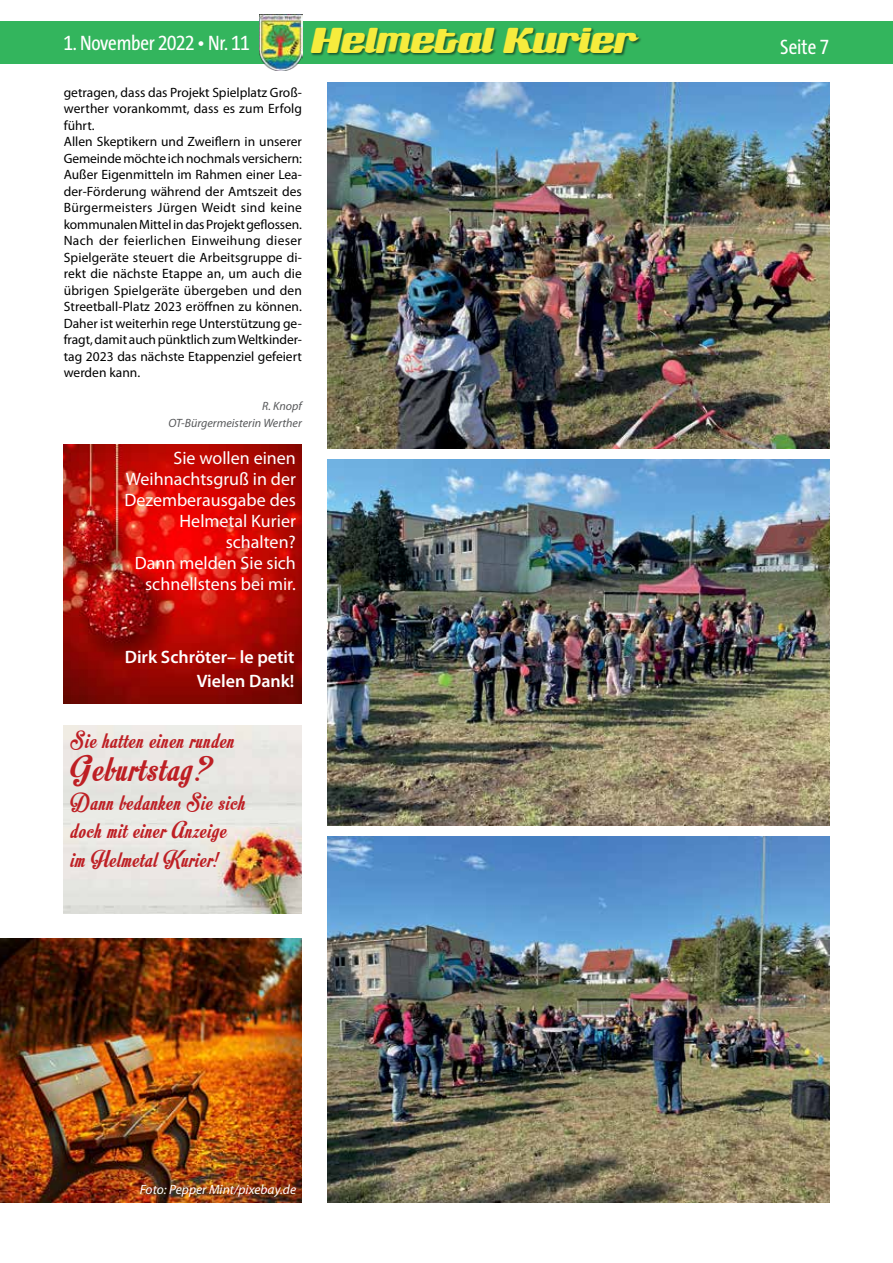
<style>
.page{position:relative;width:893px;height:1263px;background:#fff}
.page>*{position:absolute;margin:0;border:0;box-sizing:border-box;transform-origin:0 0}
.t1{font:condensed 42px "Sneakers Script";color:#f6ec3d}
.t2{font:39px "Motion Picture Personal Use";letter-spacing:.04em;color:#be1f24}
.t3{font:24px/28.5px "Motion Picture Personal Use";letter-spacing:.04em;color:#be1f24}
.t4{font:21px "The Sans Cd TF5";letter-spacing:-.01em;color:#fff}
.t5{font:18px/21px "Myriad Pro";color:#fff;text-align:right}
.t6{font:600 18px/24px "Myriad Pro";color:#fff;text-align:right}
.t7{font:13.5px/16.5px "Myriad Pro";letter-spacing:.005em;color:#000}
.t8{font:italic 13.5px "Myriad Pro";color:#fff}
.t9{font:italic 12px/16.5px "Myriad Pro";color:#58595b;text-align:right}
</style>
<div class="page">
<div style="left:0;top:21px;width:893px;height:43px;background:#33b55d"></div>
<div style="left:311px;top:27px;width:331px;height:30px;background:#000;opacity:.5"></div>
<img style="left:259px;top:15px;width:44px;height:55px">
<img style="left:327px;top:82px;width:502px;height:366px">
<img style="left:327px;top:459px;width:502px;height:366px">
<img style="left:327px;top:837px;width:502px;height:365px">
<img style="left:64px;top:444px;width:238px;height:259px">
<img style="left:0;top:938px;width:302px;height:264px">
<img style="left:64px;top:725px;width:238px;height:189px">
<h3 class="t4" style="left:64px;top:32px;width:187px">1. November 2022 • Nr. 11</h3>
<h1 class="t1" style="left:310px;top:15px;width:326px">Helmetal Kurier</h1>
<h3 class="t4" style="left:780px;top:37px;width:38px">Seite</h3>
<p class="t7" style="left:64px;top:84px;width:240px">getragen, dass das Projekt Spielplatz Groß&shy;werther vorankommt, dass es zum Erfolg führt.<br>Allen Skeptikern und Zweiflern in unserer Gemeinde möchte ich nochmals versichern:<br>Außer Eigenmitteln im Rahmen einer Lea&shy;der-Förderung während der Amtszeit des Bürgermeisters Jürgen Weidt sind keine kommunalen Mittel in das Projekt geflossen.<br>Nach der feierlichen Einweihung dieser Spielgeräte steuert die Arbeitsgruppe di&shy;rekt die nächste Etappe an, um auch die übrigen Spielgeräte übergeben und den Streetball-Platz 2023 eröffnen zu können.<br>Daher ist weiterhin rege Unterstützung ge&shy;fragt, damit auch pünktlich zum Weltkinder&shy;tag 2023 das nächste Etappenziel gefeiert werden kann.</p>
<p class="t9" style="left:169px;top:398px;width:135px">R. Knopf<br>OT-Bürgermeisterin Werther</p>
<h3 class="t5" style="left:124px;top:447px;width:173px">Sie wollen einen<br>Weihnachtsgruß in der<br>Dezemberausgabe des<br>Helmetal Kurier schalten?<br>Dann melden Sie sich schnellstens bei mir.</h3>
<h3 class="t6" style="left:125px;top:644px;width:171px">Dirk Schröter– le petit<br>Vielen Dank!</h3>
<h3 class="t3" style="left:71px;top:728px;width:165px">Sie hatten einen runden</h3>
<h2 class="t2" style="left:71px;top:746px;width:141px">Geburtstag?</h2>
<h3 class="t3" style="left:71px;top:789px;width:176px">Dann bedanken Sie sich doch mit einer Anzeige im Helmetal Kurier!</h3>
<p class="t8" style="left:140px;top:1181px;width:158px">Foto: Pepper Mint/pixebay.de</p>
</div>
